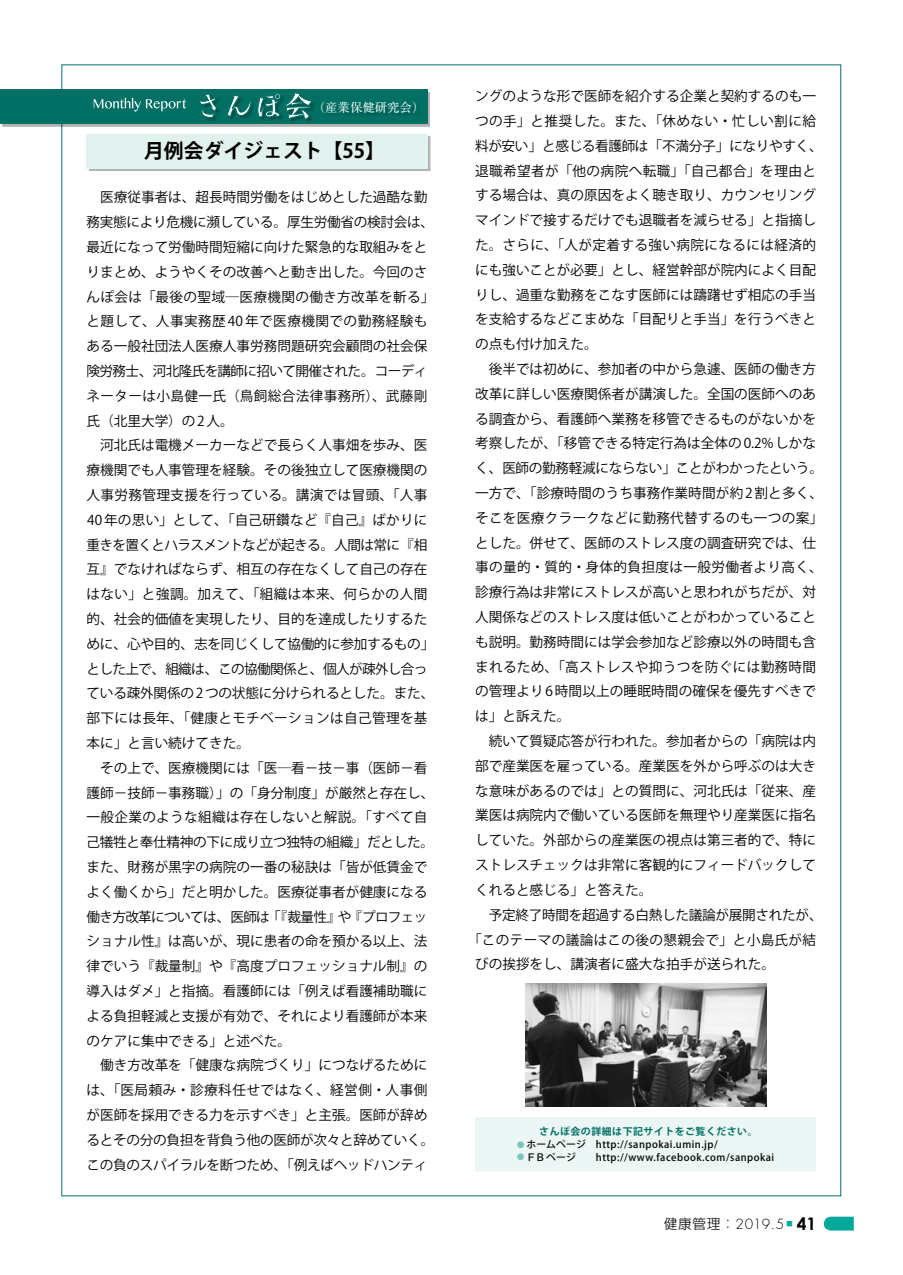
<style>
.page{position:relative;width:903px;height:1275px;background:#fff}
.page>*{position:absolute;margin:0;border:0;box-sizing:border-box;transform-origin:0 0}
.t1{font:700 19.78px "Koz Go Pro";color:#000}
.t2{font:700 17.32px "Century Gothic";color:#000}
.t3{font:13.65px/24.8px "Koz Go Pr 6 N";color:#000}
.t4{font:13.65px "Koz Go Pr 6 N";letter-spacing:.025em;color:#000}
.t5{font:13.65px "Koz Go Pr 6 N";letter-spacing:-.03em;color:#000}
.t6{font:13.65px "Koz Go Pr 6 N";letter-spacing:-.025em;color:#000}
.t7{font:13.65px "Koz Go Pr 6 N";letter-spacing:-.02em;color:#000}
.t8{font:13.65px "Koz Go Pr 6 N";letter-spacing:.035em;color:#000}
.t9{font:13.65px "Koz Go Pr 6 N";letter-spacing:.03em;color:#000}
.t10{font:13.65px "Koz Go Pr 6 N";letter-spacing:.02em;color:#000}
.t11{font:300 13.65px "Futura";color:#000}
.t12{font:12.42px "Ryumin Pr 6";color:#fff}
.t13{font:500 9.97px/12.8px "Koz Go Pro";letter-spacing:.05em;color:#000}
.s1{font-weight:700;color:#007065}
.s2{font-weight:700;font-size:11.2px;color:#7ac6bc}
.s3{font-family:"Shin Go Pro"}
</style>
<div class="page">
<svg style="left:824px;top:1217px;width:30px;height:13px"></svg>
<div style="left:2px;top:92px;width:428px;height:35px;background:#b3b3b3"></div>
<div style="left:0;top:89px;width:428px;height:35px;background:#007065"></div>
<div style="left:89px;top:136px;width:341px;height:35px;background:#b3b3b3"></div>
<div style="left:87px;top:134px;width:341px;height:35px;background:#e1f1ee"></div>
<svg style="left:94px;top:98px;width:92px;height:14px"></svg>
<svg style="left:333px;top:106px;width:80px;height:8px"></svg>
<svg style="left:199px;top:93px;width:113px;height:27px"></svg>
<div style="left:475px;top:1117px;width:341px;height:54px;background:#ecf6f4"></div>
<img style="left:525px;top:983px;width:241px;height:123px">
<p class="t12" style="left:313px;top:97px;width:113px">（産業保健研究会）</p>
<h1 class="t1" style="left:144px;top:138px;width:242px">月例会ダイジェスト【55】</h1>
<p class="t3" style="left:86px;top:185px;width:349px">　医療従事者は、超長時間労働をはじめとした過酷な勤務実態により危機に瀕している。厚生労働省の検討会は、最近になって労働時間短縮に向けた緊急的な取組みをとりまとめ、ようやくその改善へと動き出した。今回のさんぽ会は「最後の聖域―医療機関の働き方改革を斬る」と題して、人事実務歴 40 年で医療機関での勤務経験もある一般社団法人医療人事労務問題研究会顧問の社会保険労務士、河北隆氏を講師に招いて開催された。コーディネーターは小島健一氏（鳥飼総合法律事務所）、武藤剛氏（北里大学）の 2 人。<br>　河北氏は電機メーカーなどで長らく人事畑を歩み、医療機関でも人事管理を経験。その後独立して医療機関の人事労務管理支援を行っている。講演では冒頭、「人事<br>40 年の思い」として、「自己研鑽など『自己』ばかりに重きを置くとハラスメントなどが起きる。人間は常に『相互』でなければならず、相互の存在なくして自己の存在はない」と強調。加えて、「組織は本来、何らかの人間的、社会的価値を実現したり、目的を達成したりするために、心や目的、志を同じくして協働的に参加するもの」とした上で、組織は、この協働関係と、個人が疎外し合っている疎外関係の 2 つの状態に分けられるとした。また、部下には長年、「健康とモチベーションは自己管理を基本に」と言い続けてきた。<br>　その上で、医療機関には「医―看－技－事（医師－看護師－技師－事務職）」の「身分制度」が厳然と存在し、一般企業のような組織は存在しないと解説。「すべて自己犠牲と奉仕精神の下に成り立つ独特の組織」だとした。また、財務が黒字の病院の一番の秘訣は「皆が低賃金でよく働くから」だと明かした。医療従事者が健康になる働き方改革については、医師は「『裁量性』や『プロフェッショナル性』は高いが、現に患者の命を預かる以上、法律でいう『裁量制』や『高度プロフェッショナル制』の導入はダメ」と指摘。看護師には「例えば看護補助職による負担軽減と支援が有効で、それにより看護師が本来のケアに集中できる」と述べた。<br>　働き方改革を「健康な病院づくり」につなげるためには、「医局頼み・診療科任せではなく、経営側・人事側が医師を採用できる力を示すべき」と主張。医師が辞めるとその分の負担を背負う他の医師が次々と辞めていく。この負のスパイラルを断つため、「例えばヘッドハンティ</p>
<p class="t3" style="left:475px;top:84px;width:343px">ングのような形で医師を紹介する企業と契約するのも一</p>
<p class="t8" style="left:475px;top:113px;width:342px">つの手」と推奨した。また、「休めない・忙しい割に給</p>
<p class="t5" style="left:475px;top:138px;width:349px">料が安い」と感じる看護師は「不満分子」になりやすく、</p>
<p class="t9" style="left:475px;top:163px;width:342px">退職希望者が「他の病院へ転職」「自己都合」を理由と</p>
<p class="t3" style="left:475px;top:183px;width:343px">する場合は、真の原因をよく聴き取り、カウンセリング</p>
<p class="t3" style="left:475px;top:208px;width:343px">マインドで接するだけでも退職者を減らせる」と指摘し</p>
<p class="t4" style="left:475px;top:237px;width:342px">た。さらに、「人が定着する強い病院になるには経済的</p>
<p class="t3" style="left:475px;top:258px;width:343px">にも強いことが必要」とし、経営幹部が院内によく目配</p>
<p class="t3" style="left:475px;top:282px;width:343px">りし、過重な勤務をこなす医師には躊躇せず相応の手当</p>
<p class="t3" style="left:475px;top:307px;width:343px">を支給するなどこまめな「目配りと手当」を行うべきと</p>
<p class="t3" style="left:475px;top:332px;width:124px">の点も付け加えた。</p>
<p class="t3" style="left:475px;top:357px;width:343px">　後半では初めに、参加者の中から急遽、医師の働き方</p>
<p class="t3" style="left:475px;top:382px;width:343px">改革に詳しい医療関係者が講演した。全国の医師へのあ</p>
<p class="t3" style="left:475px;top:406px;width:343px">る調査から、看護師へ業務を移管できるものがないかを</p>
<p class="t3" style="left:475px;top:431px;width:343px">考察したが、「移管できる特定行為は全体の 0.2% しかな</p>
<p class="t6" style="left:475px;top:461px;width:349px">く、医師の勤務軽減にならない」ことがわかったという。</p>
<p class="t3" style="left:475px;top:481px;width:349px">一方で、「診療時間のうち事務作業時間が約 2 割と多く、</p>
<p class="t10" style="left:475px;top:510px;width:349px">そこを医療クラークなどに勤務代替するのも一つの案」</p>
<p class="t3" style="left:475px;top:530px;width:343px">とした。併せて、医師のストレス度の調査研究では、仕</p>
<p class="t4" style="left:475px;top:560px;width:349px">事の量的・質的・身体的負担度は一般労働者より高く、</p>
<p class="t3" style="left:475px;top:580px;width:343px">診療行為は非常にストレスが高いと思われがちだが、対</p>
<p class="t3" style="left:475px;top:605px;width:343px">人関係などのストレス度は低いことがわかっていること</p>
<p class="t3" style="left:475px;top:630px;width:343px">も説明。勤務時間には学会参加など診療以外の時間も含</p>
<p class="t4" style="left:475px;top:659px;width:343px">まれるため、「高ストレスや抑うつを防ぐには勤務時間</p>
<p class="t3" style="left:475px;top:679px;width:343px">の管理より 6 時間以上の睡眠時間の確保を優先すべきで</p>
<p class="t3" style="left:475px;top:704px;width:97px">は」と訴えた。</p>
<p class="t3" style="left:475px;top:729px;width:343px">　続いて質疑応答が行われた。参加者からの「病院は内</p>
<p class="t3" style="left:475px;top:754px;width:343px">部で産業医を雇っている。産業医を外から呼ぶのは大き</p>
<p class="t3" style="left:475px;top:778px;width:343px">な意味があるのでは」との質問に、河北氏は「従来、産</p>
<p class="t3" style="left:475px;top:803px;width:343px">業医は病院内で働いている医師を無理やり産業医に指名</p>
<p class="t3" style="left:475px;top:828px;width:343px">していた。外部からの産業医の視点は第三者的で、特に</p>
<p class="t3" style="left:475px;top:853px;width:343px">ストレスチェックは非常に客観的にフィードバックして</p>
<p class="t3" style="left:475px;top:878px;width:179px">くれると感じる」と答えた。</p>
<p class="t7" style="left:475px;top:907px;width:349px">　予定終了時間を超過する白熱した議論が展開されたが、</p>
<p class="t4" style="left:468px;top:932px;width:349px">「このテーマの議論はこの後の懇親会で」と小島氏が結</p>
<p class="t3" style="left:475px;top:952px;width:302px">びの挨拶をし、講演者に盛大な拍手が送られた。</p>
<p class="t13" style="left:515px;top:1126px;width:260px;text-indent:24px"><span class="s1">さんぽ会の詳細は下記サイトをご覧ください。<br></span><span class="s2">◦</span>ホームページ　http://sanpokai.umin.jp/<br><span class="s2">◦</span>ＦＢページ　　http://www.facebook.com/sanpokai</p>
<p class="t11" style="left:664px;top:1215px;width:130px"><span class="s3">健康管理：</span>2019.5 <sup>■</sup></p>
<p class="t2" style="left:797px;top:1213px;width:21px">41</p>
</div>
